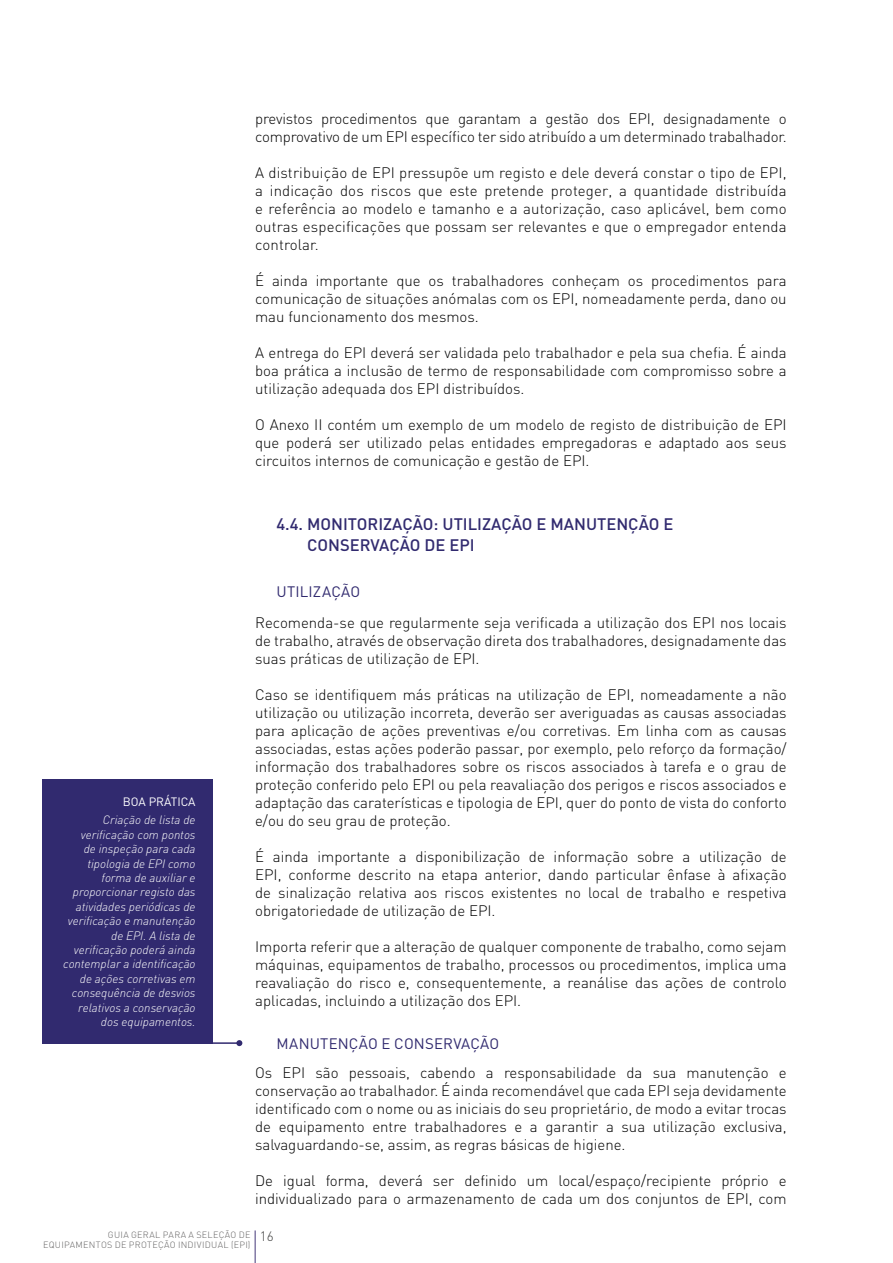
<style>
.page{position:relative;width:893px;height:1263px;background:#fff}
.page>*{position:absolute;margin:0;border:0;box-sizing:border-box;transform-origin:0 0}
.t1{font:500 16.5px/21px "DIN";color:#312a6f}
.t2{font:300 15px/18px "DIN";color:#000;text-align:justify}
.t3{font:15px "DIN";letter-spacing:.015em;color:#312a6f}
.t4{font:300 13.5px "DIN";color:#3c3c3b}
.t5{font:italic 300 12px/14.4px "DIN";color:#fff;text-align:right}
.t6{font:12px "DIN";color:#fff}
.t7{font:300 9px/10.5px "DIN";letter-spacing:.035em;color:#646363;text-align:right}
</style>
<div class="page">
<hr style="left:255px;top:1230px;width:1px;height:33px;background:#433779">
<div style="left:43px;top:779px;width:170px;height:264px;background:#312a6f"></div>
<hr style="left:43px;top:1042px;width:196px;height:2px;background:#312a6f">
<svg style="left:236px;top:1040px;width:6px;height:6px"></svg>
<p class="t6" style="left:123px;top:794px;width:74px">BOA PRÁTICA</p>
<p class="t5" style="left:63px;top:813px;width:134px">Criação de lista de verificação com pontos<br>de inspeção para cada tipologia de EPI como forma de auxiliar e proporcionar registo das atividades periódicas de verificação e manutenção de EPI. A lista de verificação poderá ainda contemplar a identificação de ações corretivas em consequência de desvios relativos a conservação dos equipamentos.</p>
<p class="t2" style="left:255px;top:110px;width:533px">previstos procedimentos que garantam a gestão dos EPI, designadamente o comprovativo de um EPI específico ter sido atribuído a um determinado trabalhador.</p>
<p class="t2" style="left:255px;top:164px;width:533px">A distribuição de EPI pressupõe um registo e dele deverá constar o tipo de EPI, a indicação dos riscos que este pretende proteger, a quantidade distribuída e referência ao modelo e tamanho e a autorização, caso aplicável, bem como outras especificações que possam ser relevantes e que o empregador entenda controlar.</p>
<p class="t2" style="left:255px;top:272px;width:533px">É ainda importante que os trabalhadores conheçam os procedimentos para comunicação de situações anómalas com os EPI, nomeadamente perda, dano ou mau funcionamento dos mesmos.</p>
<p class="t2" style="left:255px;top:344px;width:533px">A entrega do EPI deverá ser validada pelo trabalhador e pela sua chefia. É ainda boa prática a inclusão de termo de responsabilidade com compromisso sobre a utilização adequada dos EPI distribuídos.</p>
<p class="t2" style="left:255px;top:416px;width:533px">O Anexo II contém um exemplo de um modelo de registo de distribuição de EPI que poderá ser utilizado pelas entidades empregadoras e adaptado aos seus circuitos internos de comunicação e gestão de EPI.</p>
<p class="t1" style="left:307px;top:513px;width:368px;text-indent:-31px">4.4. MONITORIZAÇÃO: UTILIZAÇÃO E MANUTENÇÃO E<br>CONSERVAÇÃO DE EPI</p>
<p class="t3" style="left:276px;top:583px;width:85px">UTILIZAÇÃO</p>
<p class="t2" style="left:255px;top:614px;width:533px">Recomenda-se que regularmente seja verificada a utilização dos EPI nos locais de trabalho, através de observação direta dos trabalhadores, designadamente das suas práticas de utilização de EPI.</p>
<p class="t2" style="left:255px;top:686px;width:533px">Caso se identifiquem más práticas na utilização de EPI, nomeadamente a não utilização ou utilização incorreta, deverão ser averiguadas as causas associadas para aplicação de ações preventivas e/ou corretivas. Em linha com as causas associadas, estas ações poderão passar, por exemplo, pelo reforço da formação/ informação dos trabalhadores sobre os riscos associados à tarefa e o grau de proteção conferido pelo EPI ou pela reavaliação dos perigos e riscos associados e adaptação das caraterísticas e tipologia de EPI, quer do ponto de vista do conforto e/ou do seu grau de proteção.</p>
<p class="t2" style="left:255px;top:848px;width:533px">É ainda importante a disponibilização de informação sobre a utilização de EPI, conforme descrito na etapa anterior, dando particular ênfase à afixação de sinalização relativa aos riscos existentes no local de trabalho e respetiva obrigatoriedade de utilização de EPI.</p>
<p class="t2" style="left:255px;top:938px;width:533px">Importa referir que a alteração de qualquer componente de trabalho, como sejam máquinas, equipamentos de trabalho, processos ou procedimentos, implica uma reavaliação do risco e, consequentemente, a reanálise das ações de controlo aplicadas, incluindo a utilização dos EPI.</p>
<p class="t3" style="left:276px;top:1034px;width:224px">MANUTENÇÃO E CONSERVAÇÃO</p>
<p class="t2" style="left:255px;top:1064px;width:533px">Os EPI são pessoais, cabendo a responsabilidade da sua manutenção e conservação ao trabalhador. É ainda recomendável que cada EPI seja devidamente identificado com o nome ou as iniciais do seu proprietário, de modo a evitar trocas de equipamento entre trabalhadores e a garantir a sua utilização exclusiva, salvaguardando-se, assim, as regras básicas de higiene.</p>
<p class="t2" style="left:255px;top:1172px;width:533px">De igual forma, deverá ser definido um local/espaço/recipiente próprio e individualizado para o armazenamento de cada um dos conjuntos de EPI, com</p>
<p class="t7" style="left:43px;top:1229px;width:209px">GUIA GERAL PARA A SELEÇÃO DE<br>EQUIPAMENTOS DE PROTEÇÃO INDIVIDUAL (EPI)</p>
<p class="t4" style="left:260px;top:1228px;width:15px">16</p>
</div>
